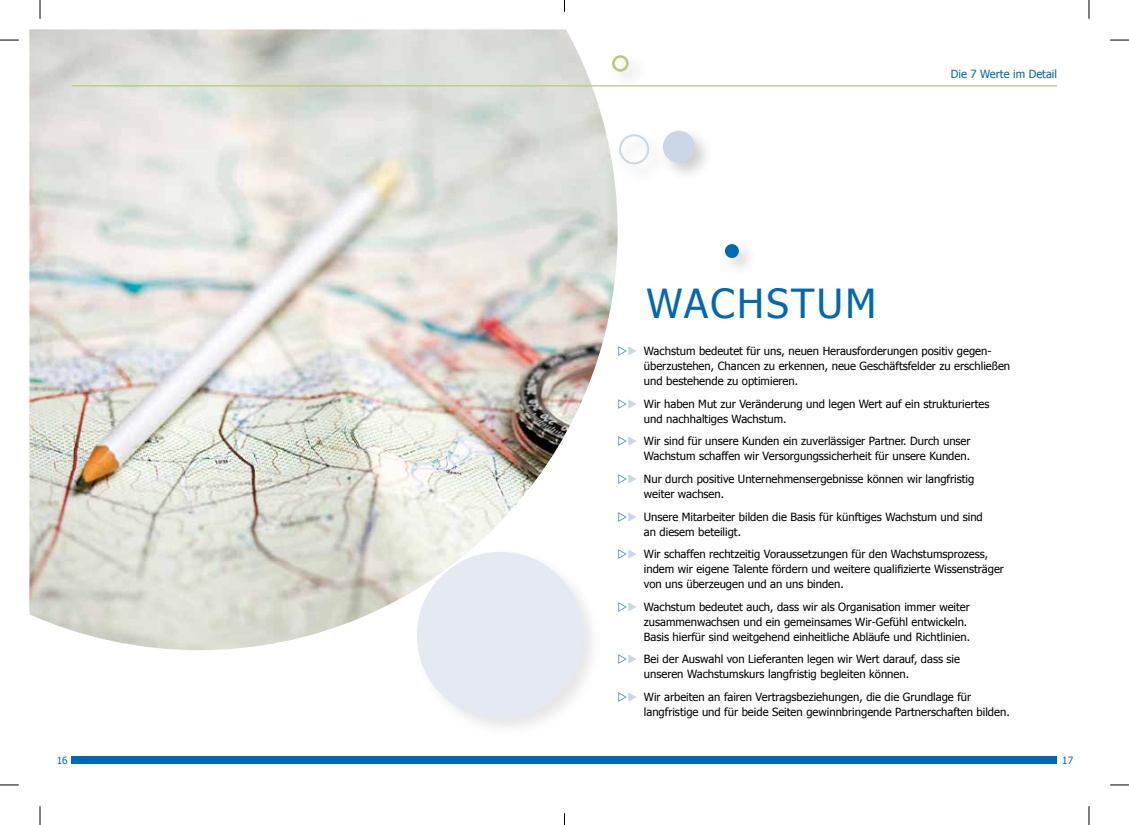
<style>
.page{position:relative;width:1129px;height:825px;background:#fff}
.page>*{position:absolute;margin:0;border:0;box-sizing:border-box;transform-origin:0 0}
.t1{font:40px "Tahoma";letter-spacing:.06em;color:#0069b4}
.t2{font:11.25px/15px "Tahoma";color:#000}
.t3{font:11.25px "Tahoma";color:#0069b4}
.t4{font:10px "Tahoma";color:#0069b4}
.s1{color:#cbd6e6}
</style>
<div class="page">
<img style="left:29px;top:29px;width:589px;height:620px">
<div style="left:659px;top:127px;width:55px;height:55px;background:#9c9d9d;opacity:.5"></div>
<div style="left:663px;top:131px;width:32px;height:32px;background:#cbd6e6;border-radius:50%"></div>
<div style="left:615px;top:130px;width:53px;height:53px;background:#9c9d9d;opacity:.5"></div>
<div style="left:619px;top:134px;width:30px;height:30px;border:2px solid #cbd6e6;border-radius:50%"></div>
<div style="left:721px;top:240px;width:37px;height:37px;background:#9c9d9d;opacity:.5"></div>
<div style="left:725px;top:244px;width:14px;height:14px;background:#0069b4;border-radius:50%"></div>
<div style="left:609px;top:52px;width:38px;height:38px;background:#9c9d9d;opacity:.5"></div>
<div style="left:612px;top:55px;width:17px;height:17px;border:2px solid #b6cb74;border-radius:50%"></div>
<div style="left:412px;top:547px;width:191px;height:190px;background:#9c9d9d;opacity:.5"></div>
<div style="left:417px;top:551px;width:167px;height:167px;background:#e5eaf2;border-radius:50%"></div>
<hr style="left:72px;top:85px;width:985px;height:1px;background:#b6cb74">
<div style="left:72px;top:756px;width:985px;height:7px;background:#0069b4"></div>
<svg style="left:0;top:39px;width:19px;height:2px"></svg>
<svg style="left:1110px;top:39px;width:19px;height:2px"></svg>
<svg style="left:0;top:784px;width:19px;height:1px"></svg>
<svg style="left:1110px;top:784px;width:19px;height:1px"></svg>
<svg style="left:39px;top:0;width:2px;height:19px"></svg>
<svg style="left:39px;top:806px;width:2px;height:18px"></svg>
<svg style="left:1088px;top:0;width:2px;height:19px"></svg>
<svg style="left:1088px;top:806px;width:2px;height:18px"></svg>
<p class="t3" style="left:951px;top:66px;width:108px">Die 7 Werte im Detail</p>
<h1 class="t1" style="left:647px;top:276px;width:231px">WACHSTUM</h1>
<p class="t2" style="left:644px;top:343px;width:368px;text-indent:-16px"><span class="s1">◆</span> Wachstum bedeutet für uns, neuen Herausforderungen positiv gegen&shy;überzustehen, Chancen zu erkennen, neue Geschäftsfelder zu erschließen und bestehende zu optimieren.</p>
<p class="t2" style="left:644px;top:395px;width:347px;text-indent:-16px"><span class="s1">◆</span> Wir haben Mut zur Veränderung und legen Wert auf ein strukturiertes und nachhaltiges Wachstum.</p>
<p class="t2" style="left:627px;top:433px;width:345px;text-align:right"><span class="s1">◆</span> Wir sind für unsere Kunden ein zuverlässiger Partner. Durch unser<br>Wachstum schaffen wir Versorgungssicherheit für unsere Kunden.</p>
<p class="t2" style="left:644px;top:470px;width:332px;text-indent:-16px"><span class="s1">◆</span> Nur durch positive Unternehmensergebnisse können wir langfristig weiter wachsen.</p>
<p class="t2" style="left:644px;top:508px;width:340px;text-indent:-16px"><span class="s1">◆</span> Unsere Mitarbeiter bilden die Basis für künftiges Wachstum und sind an diesem beteiligt.</p>
<p class="t2" style="left:644px;top:545px;width:362px;text-indent:-16px"><span class="s1">◆</span> Wir schaffen rechtzeitig Voraussetzungen für den Wachstumsprozess, indem wir eigene Talente fördern und weitere qualifizierte Wissensträger von uns überzeugen und an uns binden.</p>
<p class="t2" style="left:644px;top:598px;width:328px;text-indent:-16px"><span class="s1">◆</span> Wachstum bedeutet auch, dass wir als Organisation immer weiter zusammenwachsen und ein gemeinsames Wir-Gefühl entwickeln.<br>Basis hierfür sind weitgehend einheitliche Abläufe und Richtlinien.</p>
<p class="t2" style="left:644px;top:650px;width:318px;text-indent:-16px"><span class="s1">◆</span> Bei der Auswahl von Lieferanten legen wir Wert darauf, dass sie unseren Wachstumskurs langfristig begleiten können.</p>
<p class="t2" style="left:644px;top:688px;width:367px;text-indent:-16px"><span class="s1">◆</span> Wir arbeiten an fairen Vertragsbeziehungen, die die Grundlage für langfristige und für beide Seiten gewinnbringende Partnerschaften bilden.</p>
<p class="t4" style="left:57px;top:753px;width:12px">16</p>
<p class="t4" style="left:1062px;top:753px;width:12px">17</p>
</div>
